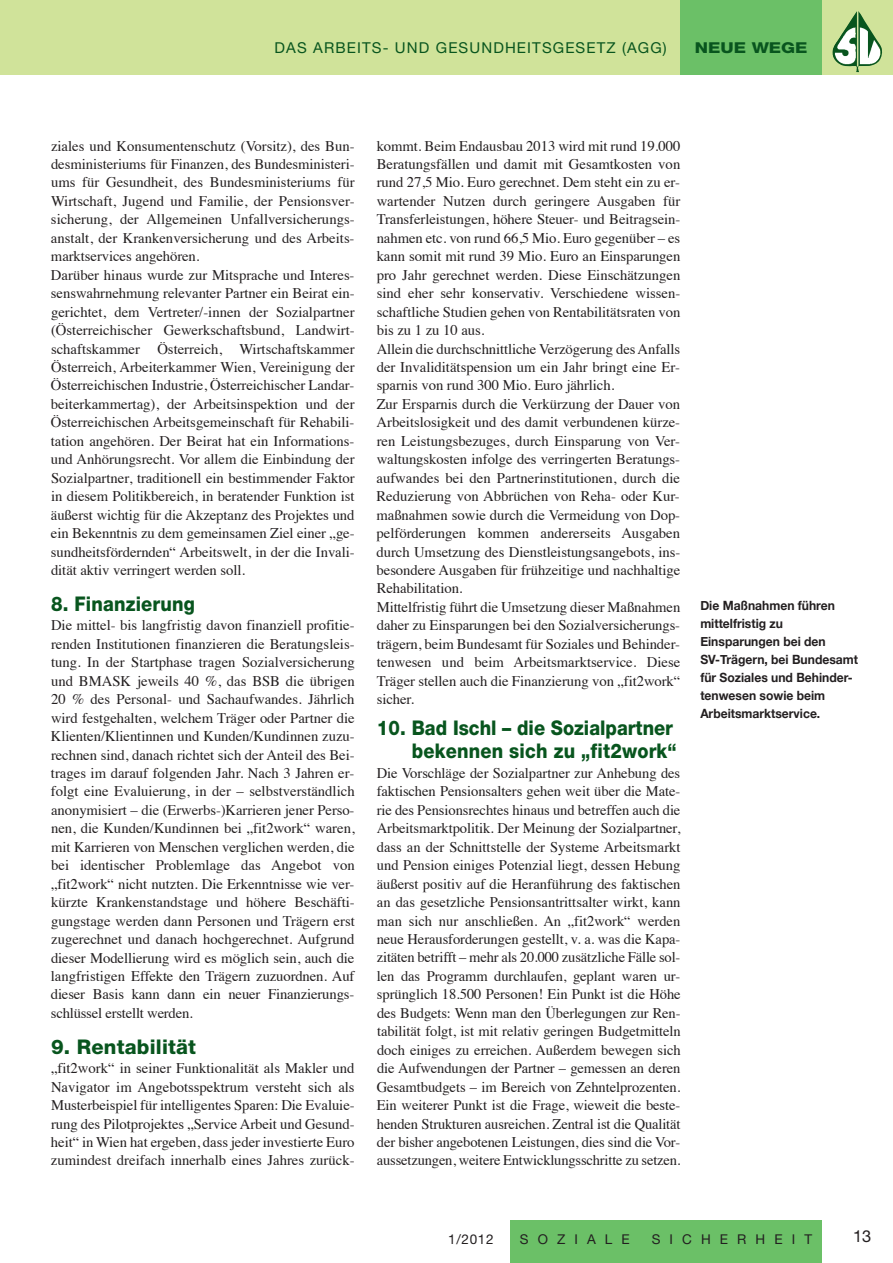
<style>
.page{position:relative;width:893px;height:1263px;background:#fff}
.page>*{position:absolute;margin:0;border:0;box-sizing:border-box;transform-origin:0 0}
.t1{font:800 20.25px/22.5px "Helvetica Neue";letter-spacing:.01em;color:#08551e;text-align:right;scale:.9 1}
.t2{font:800 20.25px "Helvetica Neue";letter-spacing:.01em;color:#08551e}
.t3{font:16.5px "Helvetica Neue";color:#231f20}
.t4{font:15px "Helvetica Neue";letter-spacing:.075em;color:#08551e}
.t5{font:800 15px "Helvetica Neue";color:#08551e;scale:1.2 1}
.t6{font:14.7px/18.5px "Times";color:#231f20;text-align:justify}
.t7{font:13.5px "Helvetica Neue";letter-spacing:.675em;color:#231f20}
.t8{font:700 12.75px/18px "Helvetica Neue";color:#231f20;scale:.95 1}
</style>
<div class="page">
<div style="left:0;top:0;width:893px;height:74px;background:#d0e39a"></div>
<img style="left:832px;top:11px;width:50px;height:61px">
<div style="left:680px;top:0;width:142px;height:74px;background:#6bc067"></div>
<div style="left:510px;top:1220px;width:312px;height:43px;background:#6bc067"></div>
<p class="t4" style="left:275px;top:43px;width:394px">DAS ARBEITS- UND GESUNDHEITSGESETZ (AGG)</p>
<p class="t5" style="left:695px;top:43px;width:96px">NEUE WEGE</p>
<p class="t6" style="left:51px;top:138px;width:305px;text-align:left">ziales und Konsumentenschutz (Vorsitz), des Bun&shy;desministeriums für Finanzen, des Bundesministeri&shy;ums für Gesundheit, des Bundesministeriums für Wirtschaft, Jugend und Familie, der Pensionsver&shy;sicherung, der Allgemeinen Unfallversicherungs&shy;anstalt, der Krankenversicherung und des Arbeits&shy;marktservices angehören.<br>Darüber hinaus wurde zur Mitsprache und Interes&shy;senswahrnehmung relevanter Partner ein Beirat ein&shy;gerichtet, dem Vertreter/-innen der Sozialpartner (Österreichischer Gewerkschaftsbund, Landwirt&shy;schaftskammer Österreich, Wirtschaftskammer Österreich, Arbeiterkammer Wien, Vereinigung der Österreichischen Industrie, Österreichischer Landar&shy;beiterkammertag), der Arbeitsinspektion und der Österreichischen Arbeitsgemeinschaft für Rehabili&shy;tation angehören. Der Beirat hat ein Informations&shy;und Anhörungsrecht. Vor allem die Einbindung der Sozialpartner, traditionell ein bestimmender Faktor in diesem Politikbereich, in beratender Funktion ist äußerst wichtig für die Akzeptanz des Projektes und ein Bekenntnis zu dem gemeinsamen Ziel einer „ge&shy;sundheitsfördernden“ Arbeitswelt, in der die Invali&shy;dität aktiv verringert werden soll.</p>
<h1 class="t1" style="left:51px;top:595px;width:161px">8. Finanzierung</h1>
<p class="t6" style="left:51px;top:617px;width:305px">Die mittel- bis langfristig davon finanziell profitie&shy;renden Institutionen finanzieren die Beratungsleis&shy;tung. In der Startphase tragen Sozialversicherung und BMASK jeweils 40 %, das BSB die übrigen 20 % des Personal- und Sachaufwandes. Jährlich wird festgehalten, welchem Träger oder Partner die Klienten/Klientinnen und Kunden/Kundinnen zuzu&shy;rechnen sind, danach richtet sich der Anteil des Bei&shy;trages im darauf folgenden Jahr. Nach 3 Jahren er&shy;folgt eine Evaluierung, in der – selbstverständlich anonymisiert – die (Erwerbs-)Karrieren jener Perso&shy;nen, die Kunden/Kundinnen bei „fit2work“ waren, mit Karrieren von Menschen verglichen werden, die bei identischer Problemlage das Angebot von „fit2work“ nicht nutzten. Die Erkenntnisse wie ver&shy;kürzte Krankenstandstage und höhere Beschäfti&shy;gungstage werden dann Personen und Trägern erst zugerechnet und danach hochgerechnet. Aufgrund dieser Modellierung wird es möglich sein, auch die langfristigen Effekte den Trägern zuzuordnen. Auf dieser Basis kann dann ein neuer Finanzierungs&shy;schlüssel erstellt werden.</p>
<h1 class="t2" style="left:51px;top:1040px;width:147px">9. Rentabilität</h1>
<p class="t6" style="left:51px;top:1060px;width:305px">„fit2work“ in seiner Funktionalität als Makler und Navigator im Angebotsspektrum versteht sich als Musterbeispiel für intelligentes Sparen: Die Evaluie&shy;rung des Pilotprojektes „Service Arbeit und Gesund&shy;heit“ in Wien hat ergeben, dass jeder investierte Euro zumindest dreifach innerhalb eines Jahres zurück-</p>
<p class="t6" style="left:376px;top:138px;width:305px;text-align:left">kommt. Beim Endausbau 2013 wird mit rund 19.000<br>Beratungsfällen und damit mit Gesamtkosten von rund 27,5 Mio. Euro gerechnet. Dem steht ein zu er&shy;wartender Nutzen durch geringere Ausgaben für Transferleistungen, höhere Steuer- und Beitragsein&shy;nahmen etc. von rund 66,5 Mio. Euro gegenüber – es kann somit mit rund 39 Mio. Euro an Einsparungen pro Jahr gerechnet werden. Diese Einschätzungen sind eher sehr konservativ. Verschiedene wissen&shy;schaftliche Studien gehen von Rentabilitätsraten von bis zu 1 zu 10 aus.<br>Allein die durchschnittliche Verzögerung des Anfalls der Invaliditätspension um ein Jahr bringt eine Er&shy;sparnis von rund 300 Mio. Euro jährlich.<br>Zur Ersparnis durch die Verkürzung der Dauer von Arbeitslosigkeit und des damit verbundenen kürze&shy;ren Leistungsbezuges, durch Einsparung von Ver&shy;waltungskosten infolge des verringerten Beratungs&shy;aufwandes bei den Partnerinstitutionen, durch die Reduzierung von Abbrüchen von Reha- oder Kur&shy;maßnahmen sowie durch die Vermeidung von Dop&shy;pelförderungen kommen andererseits Ausgaben durch Umsetzung des Dienstleistungsangebots, ins&shy;besondere Ausgaben für frühzeitige und nachhaltige Rehabilitation.<br>Mittelfristig führt die Umsetzung dieser Maßnahmen daher zu Einsparungen bei den Sozialversicherungs&shy;trägern, beim Bundesamt für Soziales und Behinder&shy;tenwesen und beim Arbeitsmarktservice. Diese Träger stellen auch die Finanzierung von „fit2work“ sicher.</p>
<h1 class="t1" style="left:377px;top:718px;width:335px">10. Bad Ischl – die Sozialpartner bekennen sich zu „fit2work“</h1>
<p class="t6" style="left:377px;top:765px;width:306px">Die Vorschläge der Sozialpartner zur Anhebung des faktischen Pensionsalters gehen weit über die Mate&shy;rie des Pensionsrechtes hinaus und betreffen auch die Arbeitsmarktpolitik. Der Meinung der Sozialpartner, dass an der Schnittstelle der Systeme Arbeitsmarkt und Pension einiges Potenzial liegt, dessen Hebung äußerst positiv auf die Heranführung des faktischen an das gesetzliche Pensionsantrittsalter wirkt, kann man sich nur anschließen. An „fit2work“ werden neue Herausforderungen gestellt, v. a. was die Kapa&shy;zitäten betrifft – mehr als 20.000 zusätzliche Fälle sol&shy;len das Programm durchlaufen, geplant waren ur&shy;sprünglich 18.500 Personen! Ein Punkt ist die Höhe des Budgets: Wenn man den Überlegungen zur Ren&shy;tabilität folgt, ist mit relativ geringen Budgetmitteln doch einiges zu erreichen. Außerdem bewegen sich die Aufwendungen der Partner – gemessen an deren Gesamtbudgets – im Bereich von Zehntelprozenten.<br>Ein weiterer Punkt ist die Frage, wieweit die beste&shy;henden Strukturen ausreichen. Zentral ist die Qualität der bisher angebotenen Leistungen, dies sind die Vor&shy;aussetzungen, weitere Entwicklungsschritte zu setzen.</p>
<p class="t8" style="left:700px;top:597px;width:167px">Die Maßnahmen führen mittelfristig zu<br>Einsparungen bei den<br>SV-Trägern, bei Bundesamt für Soziales und Behinder&shy;tenwesen sowie beim<br>Arbeitsmarktservice.</p>
<p class="t7" style="left:448px;top:1234px;width:47px">1/2012</p>
<p class="t7" style="left:520px;top:1234px;width:111px">SOZIALE</p>
<p class="t7" style="left:652px;top:1234px;width:162px">SICHERHEIT</p>
<p class="t3" style="left:853px;top:1230px;width:20px">13</p>
</div>
